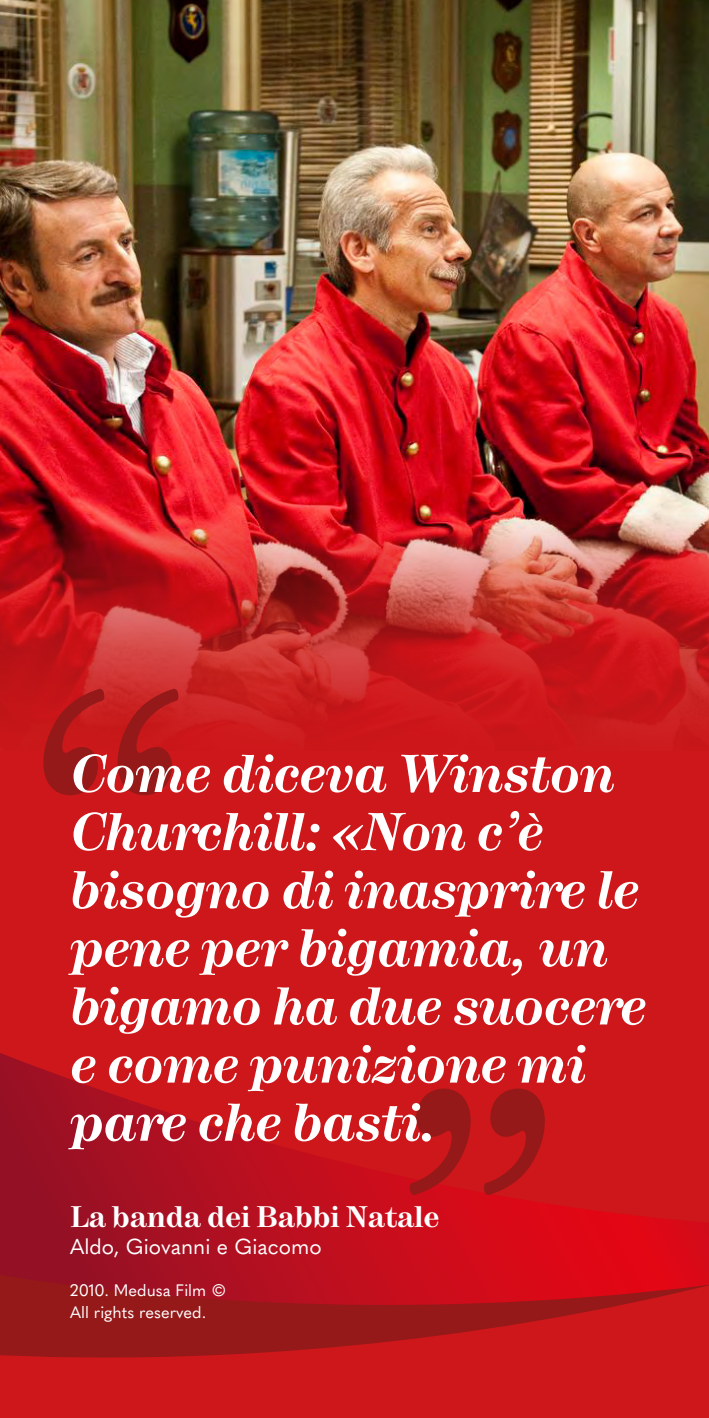
<style>
.page{position:relative;width:709px;height:1418px;background:#fff}
.page>*{position:absolute;margin:0;border:0;box-sizing:border-box;transform-origin:0 0}
.t1{font:italic 700 52.83px/58.1px "Hercules";color:#fff}
.t2{font:700 29.65px "Hercules";color:#fff}
.t3{font:21.32px "Quasimoda";color:#fff}
.t4{font:16.4px/21.3px "Quasimoda";color:#fff}
</style>
<div class="page">
<img style="left:0;top:0;width:709px;height:751px">
<div style="left:0;top:751px;width:709px;height:666px;background:#cd171a"></div>
<svg style="left:0;top:1326px;width:504px;height:32px;fill:#951919"></svg>
<svg style="left:0;top:1053px;width:709px;height:273px"></svg>
<svg style="left:43px;top:688px;width:135px;height:107px;background:#b2191a"></svg>
<svg style="left:410px;top:1088px;width:135px;height:106px"></svg>
<p class="t1" style="left:70px;top:746px;width:577px">Come diceva Winston<br>Churchill: «Non c’è bisogno di inasprire le pene per bigamia, un bigamo ha due suocere e come punizione mi pare che basti.</p>
<p class="t2" style="left:71px;top:1199px;width:370px">La banda dei Babbi Natale</p>
<p class="t3" style="left:70px;top:1229px;width:253px">Aldo, Giovanni e Giacomo</p>
<p class="t4" style="left:70px;top:1278px;width:158px">2010. Medusa Film ©<br>All rights reserved.</p>
</div>
